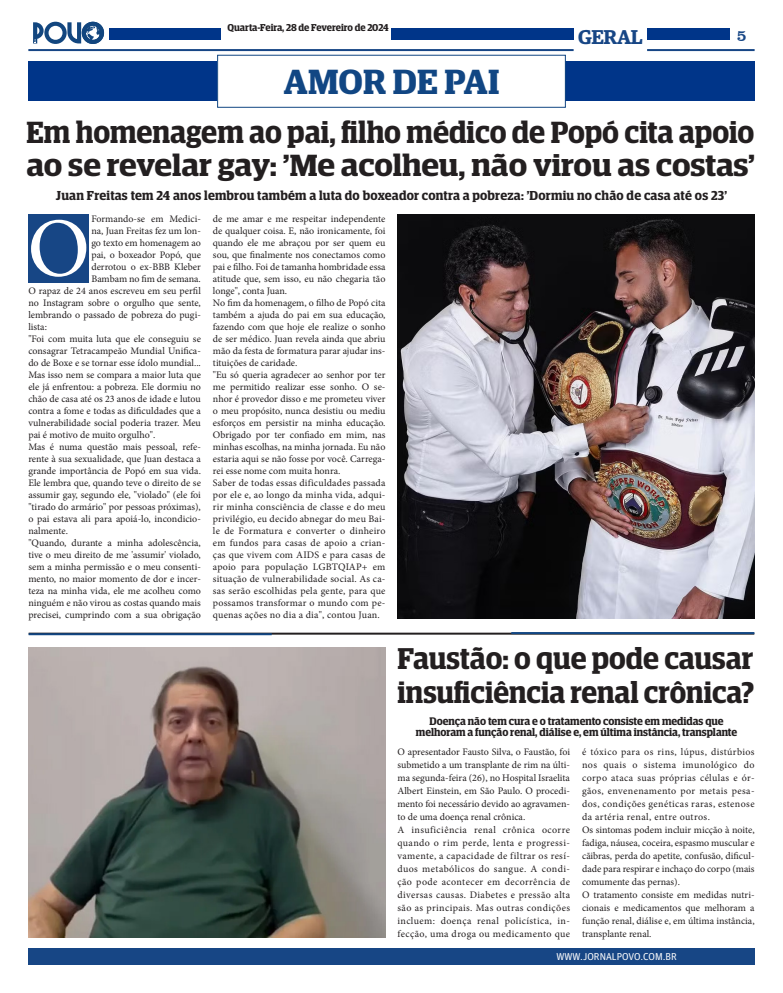
<style>
.page{position:relative;width:783px;height:993px;background:#fff}
.page>*{position:absolute;margin:0;border:0;box-sizing:border-box;transform-origin:0 0}
.t1{font:83.8px "Minion Pro";color:#fff}
.t2{font:600 35px "Guardian Egyptian Display";color:#114683;scale:1.05 1}
.t3{font:600 30.7px/33px "Guardian Egyptian Display";letter-spacing:-.005em;color:#231f20}
.t4{font:600 30px/33.9px "Guardian Egyptian Display";color:#231f20}
.t5{font:600 20px "Guardian Egyptian";letter-spacing:-.02em;color:#174685}
.t6{font:16px "Clarendon BT";color:#174685}
.t7{font:600 13px "Guardian Egyptian Display";letter-spacing:.015em;color:#231f20}
.t8{font:600 11px/11px "Guardian Egyptian Display";color:#231f20;text-align:center}
.t9{font:10px/12px "Minion Pro";color:#231f20}
.t10{font:10px/13px "Minion Pro";letter-spacing:.03em;color:#231f20}
.t11{font:600 10px "Guardian Egyptian Display";letter-spacing:-.005em;color:#231f20}
.t12{font:10px "Guardian Agate Sans G1 D Regular";color:#fff}
</style>
<div class="page">
<div style="left:28px;top:947px;width:726px;height:17px;background:#174685"></div>
<svg style="left:33px;top:22px;width:71px;height:22px"></svg>
<div style="left:391px;top:28px;width:182px;height:12px;background:#003589"></div>
<div style="left:647px;top:28px;width:82px;height:12px;background:#003589"></div>
<hr style="left:647px;top:49px;width:107px;height:2px;background:#174685">
<hr style="left:28px;top:49px;width:545px;height:2px;background:#174685">
<div style="left:109px;top:28px;width:112px;height:12px;background:#003589"></div>
<div style="left:28px;top:61px;width:726px;height:40px;background:#003589"></div>
<div style="left:217px;top:55px;width:348px;height:52px;background:#fff"></div>
<div style="left:217px;top:55px;width:348px;height:53px;border:1px solid #114682"></div>
<img style="left:397px;top:215px;width:357px;height:403px">
<hr style="left:29px;top:632px;width:725px;height:2px;background:#231f20">
<hr style="left:29px;top:633px;width:243px;height:2px;background:#114683">
<hr style="left:511px;top:632px;width:243px;height:2px;background:#114683">
<img style="left:28px;top:647px;width:357px;height:290px">
<div style="left:28px;top:215px;width:61px;height:68px;background:#174685"></div>
<p class="t11" style="left:227px;top:22px;width:162px">Quarta-Feira, 28 de Fevereiro de 2024</p>
<h3 class="t5" style="left:578px;top:22px;width:66px">GERAL</h3>
<h3 class="t6" style="left:736px;top:25px;width:11px">5</h3>
<h2 class="t2" style="left:283px;top:63px;width:207px">AMOR DE PAI</h2>
<h3 class="t3" style="left:26px;top:115px;width:730px">Em homenagem ao pai, filho médico de Popó cita apoio ao se revelar gay: 'Me acolheu, não virou as costas'</h3>
<h3 class="t7" style="left:56px;top:188px;width:672px">Juan Freitas tem 24 anos lembrou também a luta do boxeador contra a pobreza: 'Dormiu no chão de casa até os 23'</h3>
<p class="t9" style="left:91px;top:213px;width:111px">Formando-se em Medici-</p>
<p class="t9" style="left:91px;top:225px;width:111px">na, Juan Freitas fez um lon-</p>
<p class="t9" style="left:91px;top:237px;width:111px">go texto em homenagem ao</p>
<p class="t9" style="left:91px;top:249px;width:111px">pai, o boxeador Popó, que</p>
<p class="t9" style="left:91px;top:261px;width:111px">derrotou o ex-BBB Kleber</p>
<p class="t9" style="left:91px;top:273px;width:111px">Bambam no fim de semana.</p>
<p class="t9" style="left:28px;top:285px;width:174px">O rapaz de 24 anos escreveu em seu perfil</p>
<p class="t9" style="left:28px;top:297px;width:174px">no Instagram sobre o orgulho que sente,</p>
<p class="t9" style="left:28px;top:309px;width:174px">lembrando o passado de pobreza do pugi-</p>
<p class="t9" style="left:28px;top:321px;width:20px">lista:</p>
<p class="t9" style="left:28px;top:333px;width:174px">"Foi com muita luta que ele conseguiu se</p>
<p class="t9" style="left:28px;top:345px;width:174px">consagrar Tetracampeão Mundial Unifica-</p>
<p class="t9" style="left:28px;top:357px;width:174px">do de Boxe e se tornar esse ídolo mundial...</p>
<p class="t9" style="left:28px;top:369px;width:174px">Mas isso nem se compara a maior luta que</p>
<p class="t9" style="left:28px;top:381px;width:174px">ele já enfrentou: a pobreza. Ele dormiu no</p>
<p class="t9" style="left:28px;top:393px;width:174px">chão de casa até os 23 anos de idade e lutou</p>
<p class="t9" style="left:28px;top:405px;width:174px">contra a fome e todas as dificuldades que a</p>
<p class="t9" style="left:28px;top:417px;width:174px">vulnerabilidade social poderia trazer. Meu</p>
<p class="t9" style="left:28px;top:429px;width:128px">pai é motivo de muito orgulho".</p>
<p class="t9" style="left:28px;top:441px;width:174px">Mas é numa questão mais pessoal, refe-</p>
<p class="t9" style="left:28px;top:453px;width:174px">rente à sua sexualidade, que Juan destaca a</p>
<p class="t9" style="left:28px;top:465px;width:174px">grande importância de Popó em sua vida.</p>
<p class="t9" style="left:28px;top:477px;width:174px">Ele lembra que, quando teve o direito de se</p>
<p class="t9" style="left:28px;top:489px;width:174px">assumir gay, segundo ele, "violado" (ele foi</p>
<p class="t9" style="left:28px;top:501px;width:174px">"tirado do armário" por pessoas próximas),</p>
<p class="t9" style="left:28px;top:513px;width:174px">o pai estava ali para apoiá-lo, incondicio-</p>
<p class="t9" style="left:28px;top:525px;width:41px">nalmente.</p>
<p class="t9" style="left:28px;top:537px;width:174px">"Quando, durante a minha adolescência,</p>
<p class="t9" style="left:28px;top:549px;width:174px">tive o meu direito de me 'assumir' violado,</p>
<p class="t9" style="left:28px;top:561px;width:174px">sem a minha permissão e o meu consenti-</p>
<p class="t9" style="left:28px;top:573px;width:174px">mento, no maior momento de dor e incer-</p>
<p class="t9" style="left:28px;top:585px;width:174px">teza na minha vida, ele me acolheu como</p>
<p class="t9" style="left:28px;top:597px;width:174px">ninguém e não virou as costas quando mais</p>
<p class="t9" style="left:28px;top:609px;width:174px">precisei, cumprindo com a sua obrigação</p>
<p class="t9" style="left:213px;top:213px;width:174px">de me amar e me respeitar independente de qualquer coisa. E, não ironicamente, foi quando ele me abraçou por ser quem eu sou, que finalmente nos conectamos como pai e filho. Foi de tamanha hombridade essa atitude que, sem isso, eu não chegaria tão longe", conta Juan.<br>No fim da homenagem, o filho de Popó cita também a ajuda do pai em sua educação, fazendo com que hoje ele realize o sonho de ser médico. Juan revela ainda que abriu mão da festa de formatura parar ajudar ins&shy;tituições de caridade.<br>"Eu só queria agradecer ao senhor por ter me permitido realizar esse sonho. O se&shy;nhor é provedor disso e me prometeu viver o meu propósito, nunca desistiu ou mediu esforços em persistir na minha educação.<br>Obrigado por ter confiado em mim, nas minhas escolhas, na minha jornada. Eu não estaria aqui se não fosse por você. Carrega&shy;rei esse nome com muita honra.<br>Saber de todas essas dificuldades passada por ele e, ao longo da minha vida, adqui&shy;rir minha consciência de classe e do meu privilégio, eu decido abnegar do meu Bai&shy;le de Formatura e converter o dinheiro em fundos para casas de apoio a crian&shy;ças que vivem com AIDS e para casas de apoio para população LGBTQIAP+ em situação de vulnerabilidade social. As ca&shy;sas serão escolhidas pela gente, para que possamos transformar o mundo com pe&shy;quenas ações no dia a dia", contou Juan.</p>
<h1 class="t1" style="left:27px;top:192px;width:64px">O</h1>
<h3 class="t4" style="left:397px;top:641px;width:358px">Faustão: o que pode causar insuficiência renal crônica?</h3>
<p class="t8" style="left:416px;top:715px;width:323px">Doença não tem cura e o tratamento consiste em medidas que melhoram a função renal, diálise e, em última instância, transplante</p>
<p class="t10" style="left:397px;top:745px;width:174px">O apresentador Fausto Silva, o Faustão, foi submetido a um transplante de rim na últi&shy;ma segunda-feira (26), no Hospital Israelita Albert Einstein, em São Paulo. O procedi&shy;mento foi necessário devido ao agravamen&shy;to de uma doença renal crônica.<br>A insuficiência renal crônica ocorre quando o rim perde, lenta e progressi&shy;vamente, a capacidade de filtrar os resí&shy;duos metabólicos do sangue. A condi&shy;ção pode acontecer em decorrência de diversas causas. Diabetes e pressão alta são as principais. Mas outras condições incluem: doença renal policística, in&shy;fecção, uma droga ou medicamento que</p>
<p class="t9" style="left:582px;top:745px;width:174px;line-height:13px">é tóxico para os rins, lúpus, distúrbios nos quais o sistema imunológico do corpo ataca suas próprias células e ór&shy;gãos, envenenamento por metais pesa&shy;dos, condições genéticas raras, estenose da artéria renal, entre outros.<br>Os sintomas podem incluir micção à noite, fadiga, náusea, coceira, espasmo muscular e cãibras, perda do apetite, confusão, dificul&shy;dade para respirar e inchaço do corpo (mais comumente das pernas).<br>O tratamento consiste em medidas nutri&shy;cionais e medicamentos que melhoram a função renal, diálise e, em última instância, transplante renal.</p>
<p class="t12" style="left:556px;top:949px;width:122px">WWW.JORNALPOVO.COM.BR</p>
</div>
